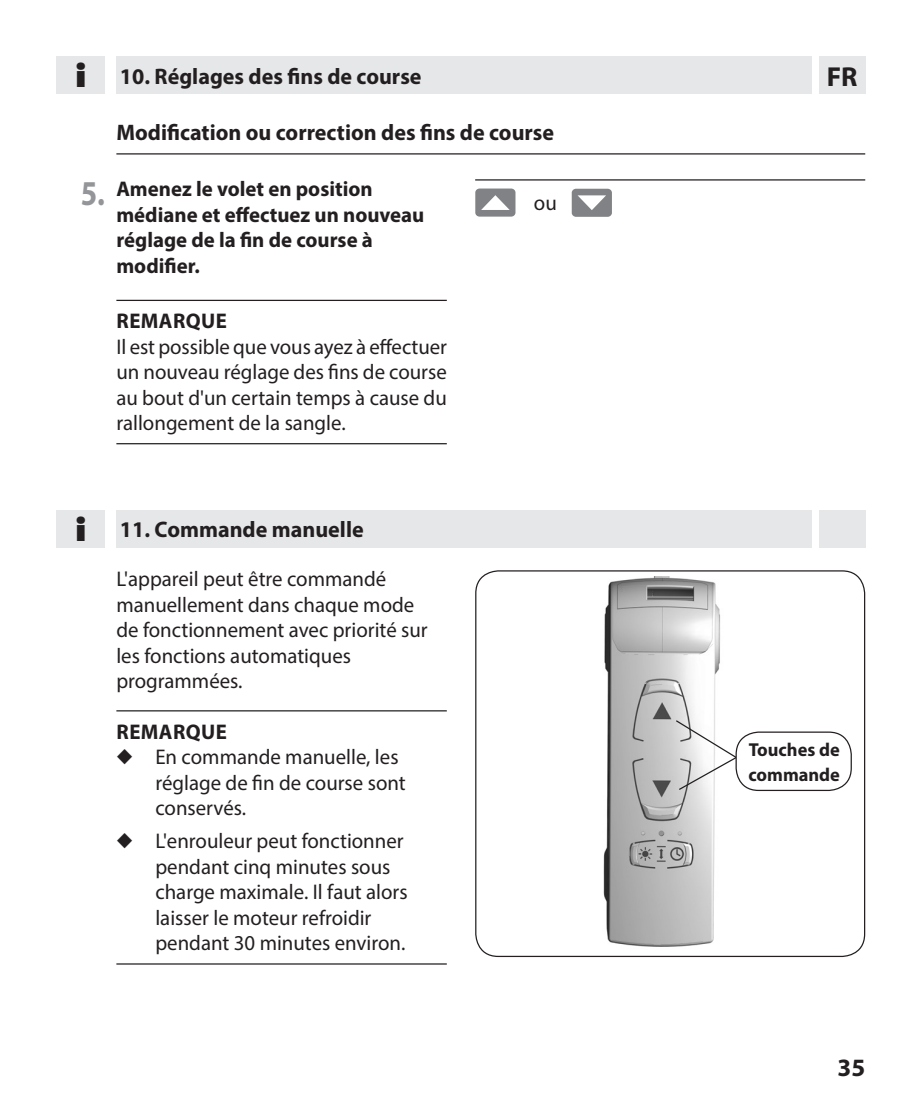
<style>
.page{position:relative;width:922px;height:1099px;background:#fff}
.page>*{position:absolute;margin:0;border:0;box-sizing:border-box;transform-origin:0 0}
.Marginalie_-_DE{font:800 30px "Futura";color:#231f20}
.t1{font:700 27.5px "Myriad Pro";color:#231f20}
.t2{font:700 25px "Myriad Pro";color:#231f20}
.Überschrift_-_DE{font:700 22.5px "Myriad Pro";color:#231f20}
.Kapitel_ab_2__-_DE{font:700 22.5px "Myriad Pro";color:#231f20}
.Fließtext_-_DE{font:21.25px/25.5px "Myriad Pro";color:#231f20}
.HINWEIS_WICHTIG_-_DE{font:700 21.25px/25.5px "Myriad Pro";color:#231f20}
.HINWEIS_WICHTIG_-_DE-2{font:700 21.25px "Myriad Pro";letter-spacing:.02em;color:#231f20}
.Bildtexte_-_DE{font:700 18.75px/25.5px "Myriad Pro";color:#231f20}
.s1{font-size:35px;color:#939598}
</style>
<div class="page">
<div style="left:57px;top:57px;width:48px;height:37px;background:#e6e7e9"></div>
<div style="left:116px;top:57px;width:695px;height:37px;background:#e6e7e9"></div>
<div style="left:819px;top:57px;width:46px;height:37px;background:#e6e7e9"></div>
<hr style="left:475px;top:179px;width:390px;height:1px;background:#231f20">
<div style="left:475px;top:188px;width:40px;height:29px;background:#808285;border-radius:4px"></div>
<svg style="left:481px;top:195px;width:28px;height:15px"></svg>
<div style="left:571px;top:189px;width:40px;height:28px;background:#808285;border-radius:4px"></div>
<svg style="left:577px;top:195px;width:29px;height:15px"></svg>
<img style="left:603px;top:576px;width:117px;height:371px">
<svg style="left:674px;top:719px;width:61px;height:72px"></svg>
<hr style="left:116px;top:153px;width:749px;height:1px;background:#231f20">
<div style="left:57px;top:510px;width:48px;height:38px;background:#e6e7e9"></div>
<div style="left:819px;top:510px;width:46px;height:38px;background:#e6e7e9"></div>
<div style="left:116px;top:510px;width:695px;height:38px;background:#e6e7e9"></div>
<hr style="left:116px;top:710px;width:330px;height:1px;background:#231f20">
<hr style="left:116px;top:963px;width:330px;height:1px;background:#231f20">
<div style="left:735px;top:731px;width:116px;height:60px;border:1px solid #231f20;border-radius:22px"></div>
<hr style="left:116px;top:300px;width:330px;height:1px;background:#231f20">
<hr style="left:116px;top:443px;width:330px;height:1px;background:#231f20">
<h1 class="Marginalie_-_DE" style="left:75px;top:58px;width:13px">i</h1>
<p class="t1" style="left:826px;top:59px;width:32px">FR</p>
<p class="Kapitel_ab_2__-_DE" style="left:120px;top:62px;width:303px">10. Réglages des fins de course</p>
<p class="Überschrift_-_DE" style="left:116px;top:118px;width:439px">Modification ou correction des fins de course</p>
<p class="HINWEIS_WICHTIG_-_DE" style="left:116px;top:175px;width:309px;text-indent:-36px"><span class="s1">5.</span> Amenez le volet en position médiane et effectuez un nouveau réglage de la fin de course à modifier.</p>
<p class="HINWEIS_WICHTIG_-_DE-2" style="left:117px;top:307px;width:112px">REMARQUE</p>
<p class="Fließtext_-_DE" style="left:116px;top:333px;width:332px;text-align:justify">Il est possible que vous ayez à effectuer un nouveau réglage des fins de course au bout d'un certain temps à cause du rallongement de la sangle.</p>
<p class="Marginalie_-_DE" style="left:75px;top:511px;width:13px">i</p>
<p class="Überschrift_-_DE" style="left:120px;top:515px;width:245px">11. Commande manuelle</p>
<p class="Fließtext_-_DE" style="left:116px;top:566px;width:313px">L'appareil peut être commandé manuellement dans chaque mode de fonctionnement avec priorité sur les fonctions automatiques programmées.</p>
<p class="HINWEIS_WICHTIG_-_DE-2" style="left:117px;top:717px;width:112px">REMARQUE</p>
<p class="Fließtext_-_DE" style="left:155px;top:744px;width:252px;text-indent:-39px">◆ En commande manuelle, les réglage de fin de course sont conservés.</p>
<p class="Fließtext_-_DE" style="left:155px;top:828px;width:254px;text-indent:-39px">◆ L'enrouleur peut fonctionner pendant cinq minutes sous charge maximale. Il faut alors laisser le moteur refroidir pendant 30 minutes environ.</p>
<p class="Fließtext_-_DE" style="left:534px;top:190px;width:24px">ou</p>
<p class="Bildtexte_-_DE" style="left:748px;top:736px;width:93px">Touches de commande</p>
<p class="t2" style="left:837px;top:1051px;width:29px">35</p>
</div>
